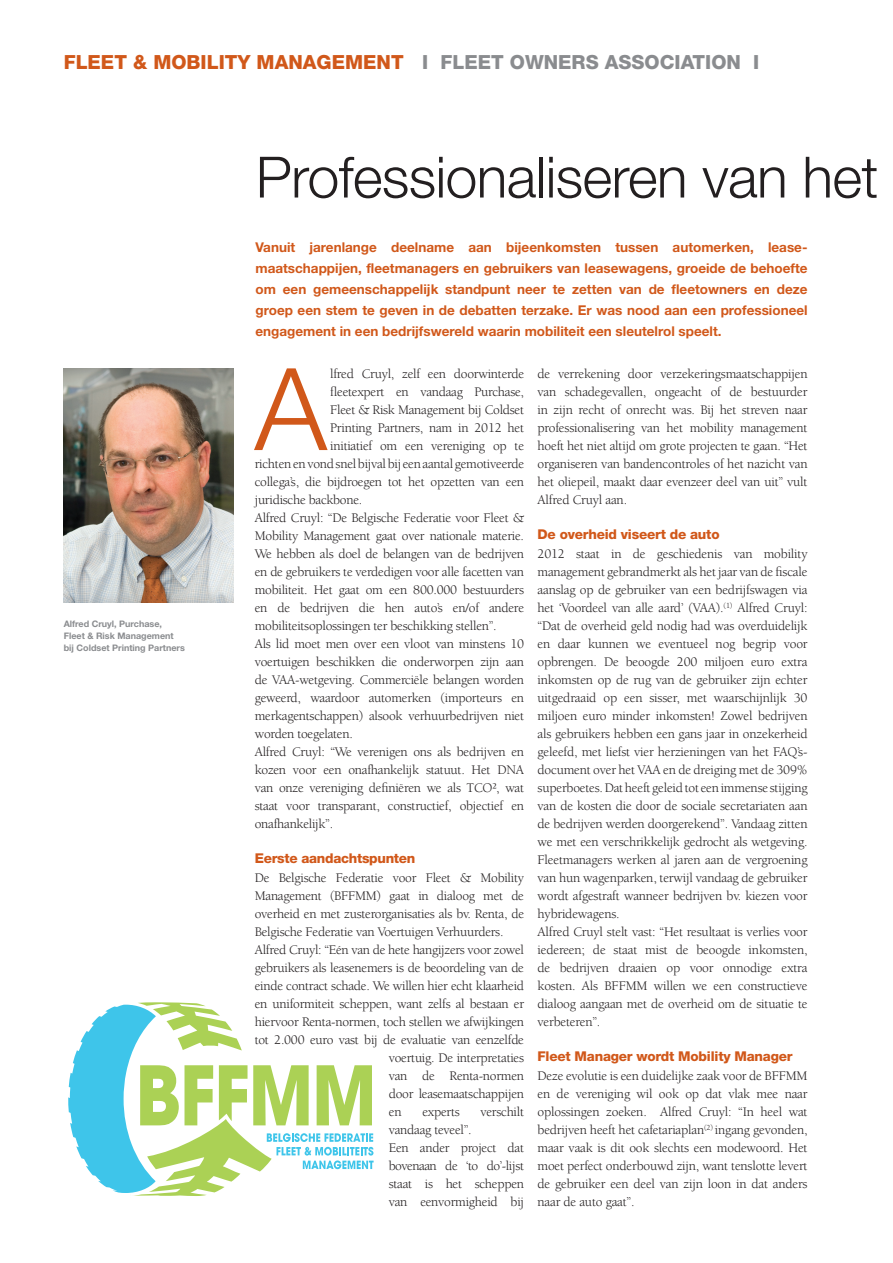
<style>
.page{position:relative;width:893px;height:1263px;background:#fff}
.page>*{position:absolute;margin:0;border:0;box-sizing:border-box;transform-origin:0 0}
.t1{font:300 114.3px "Helvetica Neue LT";color:#d1581a}
.t2{font:300 57px "Helvetica Neue LT";letter-spacing:-.01em;color:#231f20}
.t3{font:800 19.5px "Helvetica Neue LT";color:#d1581a}
.t4{font:13.5px/18px "Berkeley LT";letter-spacing:-.02em;color:#231f20}
.t5{font:700 13.5px/21px "Helvetica Neue LT";color:#d1581a;text-align:justify}
.t6{font:800 13.5px "Helvetica Neue LT";letter-spacing:-.015em;color:#d1581a}
.t7{font:700 9px/12px "Helvetica Neue LT";color:#8a8c8f}
.s1{color:#8a8c8f}
</style>
<div class="page">
<img style="left:64px;top:369px;width:169px;height:233px">
<svg style="left:68px;top:1002px;width:306px;height:194px"></svg>
<h3 class="t3" style="left:64px;top:50px;width:695px">Fleet &amp; Mobility Management <span class="s1">I Fleet owners association I</span></h3>
<h2 class="t2" style="left:256px;top:142px;width:624px">Professionaliseren van het</h2>
<p class="t7" style="left:64px;top:618px;width:123px">Alfred Cruyl, Purchase,<br>Fleet &amp; Risk Management bij Coldset Printing Partners</p>
<p class="t5" style="left:255px;top:236px;width:554px">Vanuit jarenlange deelname aan bijeenkomsten tussen automerken, lease&shy;maatschappijen, fleetmanagers en gebruikers van leasewagens, groeide de behoefte om een gemeenschappelijk standpunt neer te zetten van de fleetowners en deze groep een stem te geven in de debatten terzake. Er was nood aan een professioneel engagement in een bedrijfswereld waarin mobiliteit een sleutelrol speelt.</p>
<h1 class="t1" style="left:255px;top:339px;width:74px">A</h1>
<p class="t4" style="left:330px;top:365px;width:195px">lfred Cruyl, zelf een doorwinterde</p>
<p class="t4" style="left:330px;top:383px;width:195px">fleetexpert en vandaag Purchase,</p>
<p class="t4" style="left:330px;top:401px;width:195px">Fleet &amp; Risk Management bij Coldset</p>
<p class="t4" style="left:330px;top:419px;width:195px">Printing Partners, nam in 2012 het</p>
<p class="t4" style="left:330px;top:437px;width:195px">initiatief om een vereniging op te</p>
<p class="t4" style="left:255px;top:455px;width:271px">richten en vond snel bijval bij een aantal gemotiveerde</p>
<p class="t4" style="left:255px;top:473px;width:271px">collega’s, die bijdroegen tot het opzetten van een</p>
<p class="t4" style="left:255px;top:491px;width:109px">juridische backbone.</p>
<p class="t4" style="left:255px;top:509px;width:271px">Alfred Cruyl: “De Belgische Federatie voor Fleet &amp;</p>
<p class="t4" style="left:255px;top:527px;width:271px">Mobility Management gaat over nationale materie.</p>
<p class="t4" style="left:255px;top:545px;width:271px">We hebben als doel de belangen van de bedrijven</p>
<p class="t4" style="left:255px;top:563px;width:271px">en de gebruikers te verdedigen voor alle facetten van</p>
<p class="t4" style="left:255px;top:581px;width:271px">mobiliteit. Het gaat om een 800.000 bestuurders</p>
<p class="t4" style="left:255px;top:599px;width:271px">en de bedrijven die hen auto’s en/of andere</p>
<p class="t4" style="left:255px;top:617px;width:244px">mobiliteitsoplossingen ter beschikking stellen”.</p>
<p class="t4" style="left:255px;top:635px;width:271px">Als lid moet men over een vloot van minstens 10</p>
<p class="t4" style="left:255px;top:653px;width:271px">voertuigen beschikken die onderworpen zijn aan</p>
<p class="t4" style="left:255px;top:671px;width:271px">de VAA-wetgeving. Commerciële belangen worden</p>
<p class="t4" style="left:255px;top:689px;width:271px">geweerd, waardoor automerken (importeurs en</p>
<p class="t4" style="left:255px;top:707px;width:271px">merkagentschappen) alsook verhuurbedrijven niet</p>
<p class="t4" style="left:255px;top:725px;width:100px">worden toegelaten.</p>
<p class="t4" style="left:255px;top:743px;width:271px">Alfred Cruyl: “We verenigen ons als bedrijven en</p>
<p class="t4" style="left:255px;top:761px;width:271px">kozen voor een onafhankelijk statuut. Het DNA</p>
<p class="t4" style="left:255px;top:779px;width:271px">van onze vereniging definiëren we als TCO², wat</p>
<p class="t4" style="left:255px;top:797px;width:271px">staat voor transparant, constructief, objectief en</p>
<p class="t4" style="left:255px;top:815px;width:80px">onafhankelijk”.</p>
<p class="t6" style="left:255px;top:850px;width:162px">Eerste aandachtspunten</p>
<p class="t4" style="left:255px;top:869px;width:271px">De Belgische Federatie voor Fleet &amp; Mobility</p>
<p class="t4" style="left:255px;top:887px;width:271px">Management (BFFMM) gaat in dialoog met de</p>
<p class="t4" style="left:255px;top:905px;width:271px">overheid en met zusterorganisaties als bv. Renta, de</p>
<p class="t4" style="left:255px;top:923px;width:250px">Belgische Federatie van Voertuigen Verhuurders.</p>
<p class="t4" style="left:255px;top:941px;width:271px">Alfred Cruyl: “Eén van de hete hangijzers voor zowel</p>
<p class="t4" style="left:255px;top:959px;width:271px">gebruikers als leasenemers is de beoordeling van de</p>
<p class="t4" style="left:255px;top:977px;width:271px">einde contract schade. We willen hier echt klaarheid</p>
<p class="t4" style="left:255px;top:995px;width:271px">en uniformiteit scheppen, want zelfs al bestaan er</p>
<p class="t4" style="left:255px;top:1013px;width:271px">hiervoor Renta-normen, toch stellen we afwijkingen</p>
<p class="t4" style="left:255px;top:1031px;width:271px">tot 2.000 euro vast bij de evaluatie van eenzelfde</p>
<p class="t4" style="left:389px;top:1049px;width:137px">voertuig. De interpretaties</p>
<p class="t4" style="left:389px;top:1067px;width:137px">van de Renta-normen</p>
<p class="t4" style="left:389px;top:1085px;width:137px">door leasemaatschappijen</p>
<p class="t4" style="left:389px;top:1103px;width:14px">en</p>
<p class="t4" style="left:422px;top:1103px;width:39px">experts</p>
<p class="t4" style="left:480px;top:1103px;width:45px">verschilt</p>
<p class="t4" style="left:389px;top:1121px;width:137px">vandaag teveel”.<br>Een ander project dat bovenaan de ‘to do’-lijst staat is het scheppen van eenvormigheid bij</p>
<p class="t4" style="left:538px;top:365px;width:272px;text-align:justify">de verrekening door verzekeringsmaatschappijen van schadegevallen, ongeacht of de bestuurder in zijn recht of onrecht was. Bij het streven naar professionalisering van het mobility management hoeft het niet altijd om grote projecten te gaan. “Het organiseren van bandencontroles of het nazicht van het oliepeil, maakt daar evenzeer deel van uit” vult Alfred Cruyl aan.</p>
<p class="t6" style="left:538px;top:526px;width:184px">De overheid viseert de auto</p>
<p class="t4" style="left:538px;top:545px;width:272px">2012 staat in de geschiedenis van mobility management gebrandmerkt als het jaar van de fiscale aanslag op de gebruiker van een bedrijfswagen via het ‘Voordeel van alle aard’ (VAA).<sup>(1)</sup> Alfred Cruyl: “Dat de overheid geld nodig had was overduidelijk en daar kunnen we eventueel nog begrip voor opbrengen. De beoogde 200 miljoen euro extra inkomsten op de rug van de gebruiker zijn echter uitgedraaid op een sisser, met waarschijnlijk 30 miljoen euro minder inkomsten! Zowel bedrijven als gebruikers hebben een gans jaar in onzekerheid geleefd, met liefst vier herzieningen van het FAQ’s&shy;document over het VAA en de dreiging met de 309% superboetes. Dat heeft geleid tot een immense stijging van de kosten die door de sociale secretariaten aan de bedrijven werden doorgerekend”. Vandaag zitten we met een verschrikkelijk gedrocht als wetgeving.<br>Fleetmanagers werken al jaren aan de vergroening van hun wagenparken, terwijl vandaag de gebruiker wordt afgestraft wanneer bedrijven bv. kiezen voor hybridewagens.<br>Alfred Cruyl stelt vast: “Het resultaat is verlies voor iedereen; de staat mist de beoogde inkomsten, de bedrijven draaien op voor onnodige extra kosten. Als BFFMM willen we een constructieve dialoog aangaan met de overheid om de situatie te verbeteren”.</p>
<p class="t6" style="left:538px;top:1048px;width:256px">Fleet Manager wordt Mobility Manager</p>
<p class="t4" style="left:538px;top:1067px;width:272px;text-align:justify">Deze evolutie is een duidelijke zaak voor de BFFMM en de vereniging wil ook op dat vlak mee naar oplossingen zoeken. Alfred Cruyl: “In heel wat bedrijven heeft het cafetariaplan<sup>(2)</sup> ingang gevonden, maar vaak is dit ook slechts een modewoord. Het moet perfect onderbouwd zijn, want tenslotte levert de gebruiker een deel van zijn loon in dat anders naar de auto gaat”.</p>
</div>
